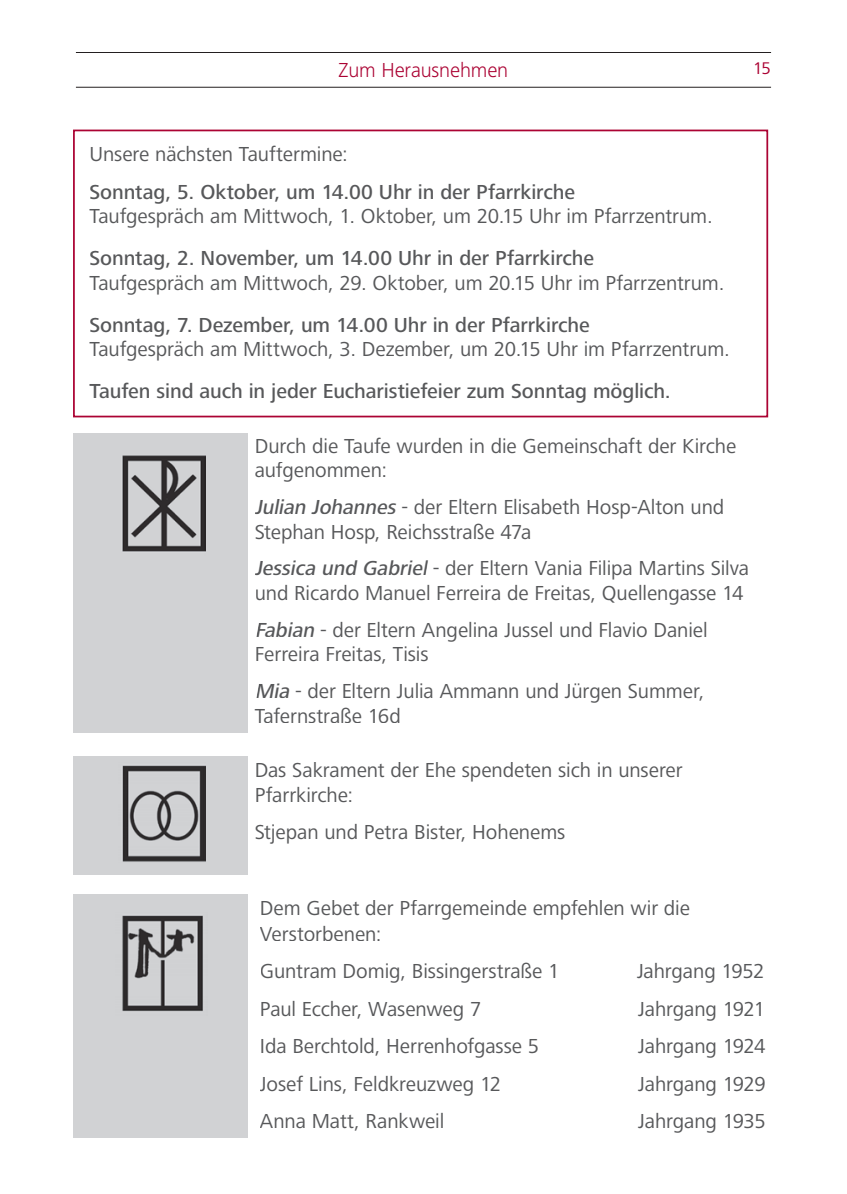
<style>
.page{position:relative;width:847px;height:1194px;background:#fff}
.page>*{position:absolute;margin:0;border:0;box-sizing:border-box;transform-origin:0 0}
.t1{font:21px/24.5px "Frutiger Next LT";letter-spacing:-.005em;color:#57585a}
.t2{font:500 21px "Frutiger Next LT";letter-spacing:-.005em;color:#57585a}
.t3{font:300 21px "Frutiger Next LT";letter-spacing:-.01em;color:#ab0333}
.t4{font:17.5px "Frutiger Next LT";color:#ab0333}
.s1{font-weight:500;font-style:italic}
</style>
<div class="page">
<hr style="left:76px;top:52px;width:694px;height:1px;background:#231f20">
<hr style="left:76px;top:87px;width:694px;height:1px;background:#231f20">
<div style="left:74px;top:895px;width:174px;height:242px;background:#d1d2d4"></div>
<img style="left:122px;top:915px;width:81px;height:96px">
<div style="left:73px;top:433px;width:174px;height:299px;background:#d1d2d4"></div>
<div style="left:73px;top:130px;width:694px;height:287px;border:2px solid #ab0333"></div>
<img style="left:122px;top:455px;width:84px;height:97px">
<div style="left:74px;top:756px;width:174px;height:119px;background:#d1d2d4"></div>
<img style="left:122px;top:765px;width:84px;height:97px">
<p class="t3" style="left:338px;top:58px;width:171px">Zum Herausnehmen</p>
<p class="t4" style="left:752px;top:59px;width:19px">15</p>
<p class="t1" style="left:89px;top:141px;width:260px">Unsere nächsten Tauftermine:</p>
<p class="t2" style="left:89px;top:180px;width:487px">Sonntag, 5. Oktober, um 14.00 Uhr in der Pfarrkirche</p>
<p class="t1" style="left:89px;top:204px;width:624px">Taufgespräch am Mittwoch, 1. Oktober, um 20.15 Uhr im Pfarrzentrum.</p>
<p class="t2" style="left:89px;top:246px;width:506px">Sonntag, 2. November, um 14.00 Uhr in der Pfarrkirche</p>
<p class="t1" style="left:89px;top:270px;width:636px">Taufgespräch am Mittwoch, 29. Oktober, um 20.15 Uhr im Pfarrzentrum.</p>
<p class="t2" style="left:89px;top:313px;width:502px">Sonntag, 7. Dezember, um 14.00 Uhr in der Pfarrkirche</p>
<p class="t1" style="left:89px;top:337px;width:641px">Taufgespräch am Mittwoch, 3. Dezember, um 20.15 Uhr im Pfarrzentrum.</p>
<p class="t2" style="left:89px;top:379px;width:582px">Taufen sind auch in jeder Eucharistiefeier zum Sonntag möglich.</p>
<p class="t1" style="left:254px;top:434px;width:483px">Durch die Taufe wurden in die Gemeinschaft der Kirche aufgenommen:</p>
<p class="t1" style="left:254px;top:495px;width:471px"><span class="s1">Julian Johannes</span> - der Eltern Elisabeth Hosp-Alton und<br>Stephan Hosp, Reichsstraße 47a</p>
<p class="t1" style="left:254px;top:556px;width:496px"><span class="s1">Jessica und Gabriel</span> - der Eltern Vania Filipa Martins Silva und Ricardo Manuel Ferreira de Freitas, Quellengasse 14</p>
<p class="t1" style="left:254px;top:617px;width:454px"><span class="s1">Fabian</span> - der Eltern Angelina Jussel und Flavio Daniel<br>Ferreira Freitas, Tisis</p>
<p class="t1" style="left:254px;top:679px;width:451px"><span class="s1">Mia</span> - der Eltern Julia Ammann und Jürgen Summer,<br>Tafernstraße 16d</p>
<p class="t1" style="left:254px;top:758px;width:429px">Das Sakrament der Ehe spendeten sich in unserer<br>Pfarrkirche:</p>
<p class="t1" style="left:254px;top:819px;width:312px">Stjepan und Petra Bister, Hohenems</p>
<p class="t1" style="left:260px;top:896px;width:431px;line-height:25.2px">Dem Gebet der Pfarrgemeinde empfehlen wir die<br>Verstorbenen:</p>
<p class="t1" style="left:260px;top:959px;width:301px">Guntram Domig, Bissingerstraße 1</p>
<p class="t1" style="left:636px;top:959px;width:129px">Jahrgang 1952</p>
<p class="t1" style="left:260px;top:996px;width:223px">Paul Eccher, Wasenweg 7</p>
<p class="t1" style="left:638px;top:996px;width:128px">Jahrgang 1921</p>
<p class="t1" style="left:260px;top:1033px;width:281px">Ida Berchtold, Herrenhofgasse 5</p>
<p class="t1" style="left:638px;top:1033px;width:129px">Jahrgang 1924</p>
<p class="t1" style="left:260px;top:1071px;width:243px">Josef Lins, Feldkreuzweg 12</p>
<p class="t1" style="left:638px;top:1071px;width:129px">Jahrgang 1929</p>
<p class="t1" style="left:260px;top:1108px;width:186px">Anna Matt, Rankweil</p>
<p class="t1" style="left:638px;top:1108px;width:129px">Jahrgang 1935</p>
</div>
